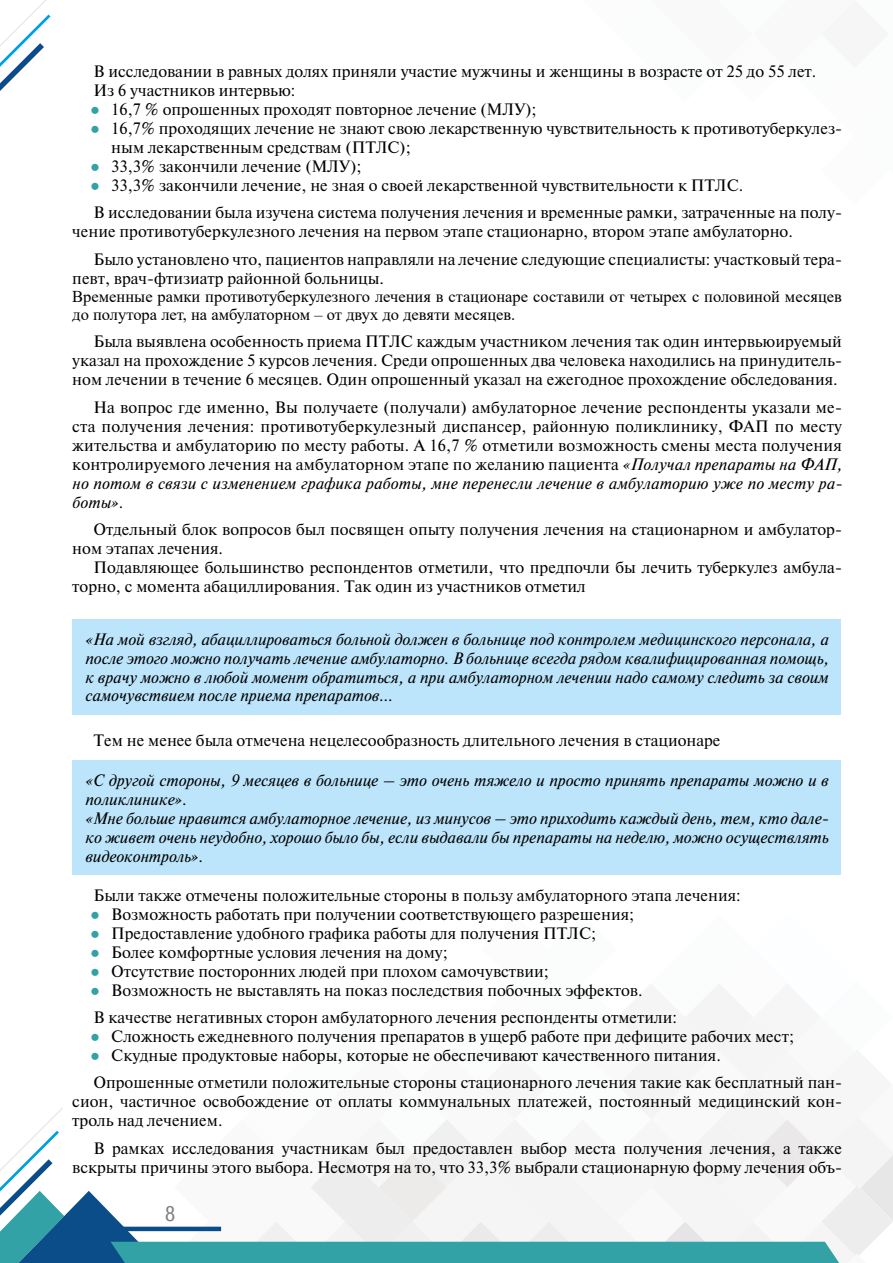
<style>
.page{position:relative;width:893px;height:1263px;background:#fff}
.page>*{position:absolute;margin:0;border:0;box-sizing:border-box;transform-origin:0 0}
.t1{font:condensed 21px "Helvetica Neue LTCYR";color:#808081}
.t2{font:16.5px/18.9px "Newton C";color:#000}
.t3{font:italic 16.5px/19px "Newton C";color:#000;text-align:justify}
.t4{font:16.5px/18.1px "Times New Roman";color:#000}
.s1{font-family:"Arial";color:#32a2a7}
.s2{font-style:italic}
</style>
<div class="page">
<svg style="left:0;top:0;width:51px;height:91px"></svg>
<svg style="left:0;top:984px;width:893px;height:279px"></svg>
<div style="left:72px;top:619px;width:769px;height:95px;background:#bce4fa"></div>
<div style="left:72px;top:760px;width:769px;height:115px;background:#bce4fa"></div>
<p class="t2" style="left:94px;top:62px;width:724px">В исследовании в равных долях приняли участие мужчины и женщины в возрасте от 25 до 55 лет.<br>Из 6 участников интервью:</p>
<p class="t2" style="left:90px;top:100px;width:448px"><span class="s1">●</span> 16,7 % опрошенных проходят повторное лечение (МЛУ);</p>
<p class="t2" style="left:111px;top:119px;width:732px;text-indent:-21px"><span class="s1">●</span> 16,7% проходящих лечение не знают свою лекарственную чувствительность к противотуберкулез&shy;ным лекарственным средствам (ПТЛС);</p>
<p class="t2" style="left:90px;top:157px;width:273px"><span class="s1">●</span> 33,3% закончили лечение (МЛУ);</p>
<p class="t2" style="left:90px;top:171px;width:753px;line-height:27.5px"><span class="s1">●</span> 33,3% закончили лечение, не зная о своей лекарственной чувствительности к ПТЛС.<br>В исследовании была изучена система получения лечения и временные рамки, затраченные на полу-</p>
<p class="t2" style="left:94px;top:218px;width:750px;line-height:27.5px;text-indent:-21px">чение противотуберкулезного лечения на первом этапе стационарно, втором этапе амбулаторно.<br>Было установлено что, пациентов направляли на лечение следующие специалисты: участковый тера-</p>
<p class="t2" style="left:72px;top:269px;width:313px">певт, врач-фтизиатр районной больницы.</p>
<p class="t4" style="left:72px;top:287px;width:771px">Временные рамки противотуберкулезного лечения в стационаре составили от четырех с половиной месяцев до полутора лет, на амбулаторном – от двух до девяти месяцев.</p>
<p class="t2" style="left:72px;top:332px;width:771px;text-align:justify;text-indent:21px">Была выявлена особенность приема ПТЛС каждым участником лечения так один интервьюируемый указал на прохождение 5 курсов лечения. Среди опрошенных два человека находились на принудитель&shy;ном лечении в течение 6 месяцев. Один опрошенный указал на ежегодное прохождение обследования.</p>
<p class="t2" style="left:72px;top:398px;width:771px;text-align:justify;text-indent:21px">На вопрос где именно, Вы получаете (получали) амбулаторное лечение респонденты указали ме&shy;ста получения лечения: противотуберкулезный диспансер, районную поликлинику, ФАП по месту жительства и амбулаторию по месту работы. А 16,7 % отметили возможность смены места получения контролируемого лечения на амбулаторном этапе по желанию пациента <span class="s2">«Получал препараты на ФАП, но потом в связи с изменением графика работы, мне перенесли лечение в амбулаторию уже по месту ра&shy;боты».</span></p>
<p class="t2" style="left:72px;top:520px;width:771px;text-indent:21px">Отдельный блок вопросов был посвящен опыту получения лечения на стационарном и амбулатор&shy;ном этапах лечения.</p>
<p class="t2" style="left:72px;top:558px;width:771px;text-indent:21px">Подавляющее большинство респондентов отметили, что предпочли бы лечить туберкулез амбула&shy;торно, с момента абациллирования. Так один из участников отметил</p>
<p class="t3" style="left:85px;top:629px;width:745px">«На мой взгляд, абациллироваться больной должен в больнице под контролем медицинского персонала, а после этого можно получать лечение амбулаторно. В больнице всегда рядом квалифицированная помощь, к врачу можно в любой момент обратиться, а при амбулаторном лечении надо самому следить за своим самочувствием после приема препаратов…</p>
<p class="t2" style="left:94px;top:731px;width:628px">Тем не менее была отмечена нецелесообразность длительного лечения в стационаре</p>
<p class="t3" style="left:85px;top:771px;width:745px;text-align:left">«С другой стороны, 9 месяцев в больнице – это очень тяжело и просто принять препараты можно и в поликлинике».<br>«Мне больше нравится амбулаторное лечение, из минусов – это приходить каждый день, тем, кто дале&shy;ко живет очень неудобно, хорошо было бы, если выдавали бы препараты на неделю, можно осуществлять видеоконтроль».</p>
<p class="t2" style="left:94px;top:886px;width:649px">Были также отмечены положительные стороны в пользу амбулаторного этапа лечения:</p>
<p class="t2" style="left:90px;top:904px;width:545px"><span class="s1">●</span> Возможность работать при получении соответствующего разрешения;</p>
<p class="t2" style="left:90px;top:923px;width:507px"><span class="s1">●</span> Предоставление удобного графика работы для получения ПТЛС;</p>
<p class="t2" style="left:90px;top:942px;width:359px"><span class="s1">●</span> Более комфортные условия лечения на дому;</p>
<p class="t2" style="left:90px;top:961px;width:460px"><span class="s1">●</span> Отсутствие посторонних людей при плохом самочувствии;</p>
<p class="t2" style="left:90px;top:976px;width:588px;line-height:27.5px"><span class="s1">●</span> Возможность не выставлять на показ последствия побочных эффектов.<br>В качестве негативных сторон амбулаторного лечения респонденты отметили:</p>
<p class="t2" style="left:90px;top:1027px;width:705px"><span class="s1">●</span> Сложность ежедневного получения препаратов в ущерб работе при дефиците рабочих мест;</p>
<p class="t2" style="left:90px;top:1042px;width:753px;line-height:27.5px"><span class="s1">●</span> Скудные продуктовые наборы, которые не обеспечивают качественного питания.<br>Опрошенные отметили положительные стороны стационарного лечения такие как бесплатный пан-</p>
<p class="t2" style="left:72px;top:1092px;width:771px">сион, частичное освобождение от оплаты коммунальных платежей, постоянный медицинский кон&shy;троль над лечением.</p>
<p class="t2" style="left:72px;top:1139px;width:771px;text-align:right">В рамках исследования участникам был предоставлен выбор места получения лечения, а также вскрыты причины этого выбора. Несмотря на то, что 33,3% выбрали стационарную форму лечения объ-</p>
<p class="t1" style="left:165px;top:1202px;width:12px">8</p>
</div>
